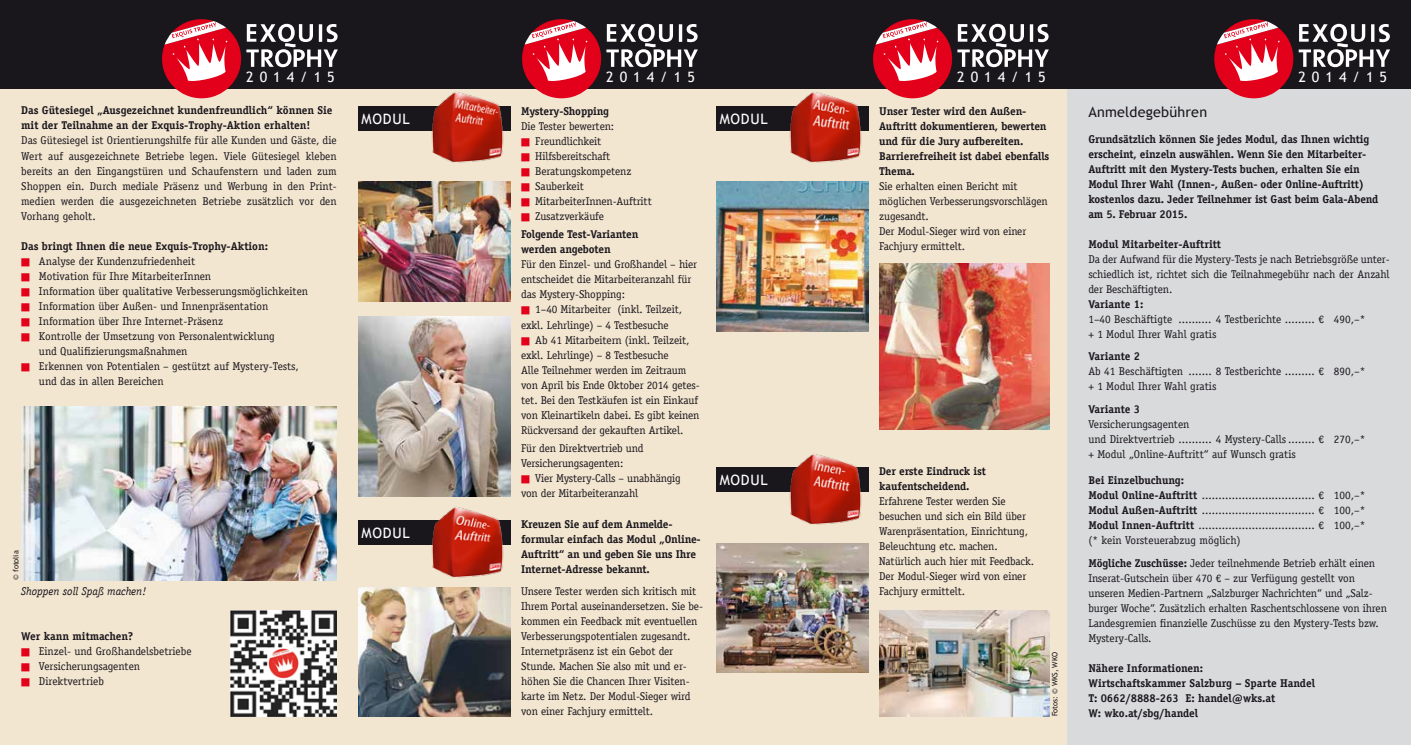
<style>
.page{position:relative;width:1411px;height:745px;background:#fff}
.page>*{position:absolute;margin:0;border:0;box-sizing:border-box;transform-origin:0 0}
.t1{font:14.25px "Trebuchet MS";letter-spacing:.235em;color:#fff}
.t2{font:14.25px "Trebuchet MS";letter-spacing:.015em;color:#1a171c}
.t3{font:11.25px/15px "Officina Serif";letter-spacing:-.01em;color:#1a171c}
.t4{font:700 11.25px/15px "Officina Serif";letter-spacing:-.01em;color:#1a171c}
.t5{font:italic 11.25px "Officina Serif";color:#1a171c}
.t6{font:7.5px "Trebuchet MS";letter-spacing:-.01em;color:#1a171c}
.s1{color:#e2001a}
.s2{font-weight:400}
.s3{font-weight:700}
</style>
<div class="page">
<div style="left:0;top:0;width:1067px;height:744px;background:#f3e6d1"></div>
<div style="left:1067px;top:0;width:343px;height:744px;background:#d9dadb"></div>
<div style="left:0;top:0;width:1410px;height:89px;background:#1a171c"></div>
<img style="left:21px;top:406px;width:316px;height:173px">
<svg style="left:162px;top:19px;width:176px;height:79px"></svg>
<svg style="left:522px;top:19px;width:176px;height:79px"></svg>
<svg style="left:873px;top:19px;width:175px;height:79px"></svg>
<svg style="left:1214px;top:19px;width:175px;height:79px"></svg>
<div style="left:358px;top:106px;width:152px;height:24px;background:#1a171c"></div>
<img style="left:431px;top:91px;width:73px;height:72px">
<img style="left:358px;top:181px;width:152px;height:120px">
<img style="left:358px;top:587px;width:152px;height:129px">
<div style="left:358px;top:520px;width:152px;height:24px;background:#1a171c"></div>
<img style="left:431px;top:506px;width:73px;height:72px">
<div style="left:716px;top:106px;width:152px;height:24px;background:#1a171c"></div>
<img style="left:788px;top:91px;width:74px;height:72px">
<img style="left:716px;top:181px;width:152px;height:150px">
<img style="left:716px;top:543px;width:152px;height:129px">
<div style="left:716px;top:467px;width:152px;height:24px;background:#1a171c"></div>
<img style="left:788px;top:453px;width:74px;height:72px">
<img style="left:879px;top:610px;width:170px;height:106px">
<img style="left:879px;top:263px;width:170px;height:166px">
<img style="left:358px;top:316px;width:152px;height:180px">
<img style="left:231px;top:610px;width:105px;height:106px">
<p class="t1" style="left:246px;top:68px;width:90px">2014/15</p>
<p class="t1" style="left:606px;top:68px;width:90px">2014/15</p>
<p class="t1" style="left:957px;top:68px;width:90px">2014/15</p>
<p class="t1" style="left:1298px;top:68px;width:90px">2014/15</p>
<p class="t1" style="left:361px;top:110px;width:49px">MODUL</p>
<p class="t4" style="left:21px;top:103px;width:313px">Das Gütesiegel „Ausgezeichnet kundenfreundlich“ können Sie mit der Teilnahme an der Exquis-Trophy-Aktion erhalten!</p>
<p class="t3" style="left:21px;top:133px;width:317px;text-align:justify">Das Gütesiegel ist Orientierungshilfe für alle Kunden und Gäste, die Wert auf ausgezeichnete Betriebe legen. Viele Gütesiegel kleben bereits an den Eingangstüren und Schaufenstern und laden zum Shoppen ein. Durch mediale Präsenz und Werbung in den Print&shy;medien werden die ausgezeichneten Betriebe zusätzlich vor den Vorhang geholt.</p>
<p class="t4" style="left:21px;top:238px;width:248px">Das bringt Ihnen die neue Exquis-Trophy-Aktion:</p>
<p class="t3" style="left:21px;top:253px;width:175px"><span class="s1">■</span> Analyse der Kundenzufriedenheit</p>
<p class="t3" style="left:21px;top:268px;width:191px"><span class="s1">■</span> Motivation für Ihre MitarbeiterInnen</p>
<p class="t3" style="left:21px;top:283px;width:288px"><span class="s1">■</span> Information über qualitative Verbesserungsmöglichkeiten</p>
<p class="t3" style="left:21px;top:298px;width:249px"><span class="s1">■</span> Information über Außen- und Innenpräsentation</p>
<p class="t3" style="left:21px;top:313px;width:203px"><span class="s1">■</span> Information über Ihre Internet-Präsenz</p>
<p class="t3" style="left:39px;top:328px;width:237px;text-indent:-18px"><span class="s1">■</span> Kontrolle der Umsetzung von Personalentwicklung und Qualifizierungsmaßnahmen</p>
<p class="t3" style="left:39px;top:358px;width:261px;text-indent:-18px"><span class="s1">■</span> Erkennen von Potentialen – gestützt auf Mystery-Tests, und das in allen Bereichen</p>
<p class="t4" style="left:879px;top:103px;width:172px">Unser Tester wird den Außen-<br>Auftritt dokumentieren, bewerten und für die Jury aufbereiten.<br>Barrierefreiheit ist dabei ebenfalls<br>Thema.</p>
<p class="t3" style="left:879px;top:178px;width:170px">Sie erhalten einen Bericht mit möglichen Verbesserungsvorschlägen zugesandt.<br>Der Modul-Sieger wird von einer<br>Fachjury ermittelt.</p>
<p class="t4" style="left:521px;top:103px;width:89px">Mystery-Shopping</p>
<p class="t3" style="left:521px;top:118px;width:95px">Die Tester bewerten:</p>
<p class="t3" style="left:521px;top:133px;width:82px"><span class="s1">■</span> Freundlichkeit</p>
<p class="t3" style="left:521px;top:148px;width:91px"><span class="s1">■</span> Hilfsbereitschaft</p>
<p class="t3" style="left:521px;top:163px;width:112px"><span class="s1">■</span> Beratungskompetenz</p>
<p class="t3" style="left:521px;top:178px;width:64px"><span class="s1">■</span> Sauberkeit</p>
<p class="t3" style="left:521px;top:193px;width:132px"><span class="s1">■</span> MitarbeiterInnen-Auftritt</p>
<p class="t4" style="left:521px;top:206px;width:119px;line-height:18.8px"><span class="s1">■</span> <span class="s2">Zusatzverkäufe<br></span>Folgende Test-Varianten</p>
<p class="t4" style="left:521px;top:242px;width:91px">werden angeboten</p>
<p class="t3" style="left:521px;top:257px;width:178px">Für den Einzel- und Großhandel – hier entscheidet die Mitarbeiteranzahl für das Mystery-Shopping:</p>
<p class="t3" style="left:521px;top:302px;width:162px"><span class="s1">■</span> 1–40 Mitarbeiter (inkl. Teilzeit, exkl. Lehrlinge) – 4 Testbesuche</p>
<p class="t3" style="left:521px;top:332px;width:180px"><span class="s1">■</span> Ab 41 Mitarbeitern (inkl. Teilzeit, exkl. Lehrlinge) – 8 Testbesuche<br>Alle Teilnehmer werden im Zeitraum von April bis Ende Oktober 2014 getes&shy;tet. Bei den Testkäufen ist ein Einkauf von Kleinartikeln dabei. Es gibt keinen Rückversand der gekauften Artikel.</p>
<p class="t3" style="left:521px;top:441px;width:124px">Für den Direktvertrieb und<br>Versicherungsagenten:</p>
<p class="t3" style="left:521px;top:471px;width:161px"><span class="s1">■</span> Vier Mystery-Calls – unabhängig von der Mitarbeiteranzahl</p>
<p class="t4" style="left:521px;top:515px;width:181px">Kreuzen Sie auf dem Anmelde&shy;formular einfach das Modul „Online-<br>Auftritt“ an und geben Sie uns Ihre<br>Internet-Adresse bekannt.</p>
<p class="t3" style="left:521px;top:583px;width:183px">Unsere Tester werden sich kritisch mit Ihrem Portal auseinandersetzen. Sie be&shy;kommen ein Feedback mit eventuellen Verbesserungspotentialen zugesandt.<br>Internetpräsenz ist ein Gebot der Stunde. Machen Sie also mit und er&shy;höhen Sie die Chancen Ihrer Visiten&shy;karte im Netz. Der Modul-Sieger wird von einer Fachjury ermittelt.</p>
<p class="t2" style="left:1088px;top:103px;width:120px">Anmeldegebühren</p>
<p class="t4" style="left:1088px;top:131px;width:291px">Grundsätzlich können Sie jedes Modul, das Ihnen wichtig erscheint, einzeln auswählen. Wenn Sie den Mitarbeiter-Auftritt mit den Mystery-Tests buchen, erhalten Sie ein Modul Ihrer Wahl (Innen-, Außen- oder Online-Auftritt) kostenlos dazu. Jeder Teilnehmer ist Gast beim Gala-Abend am 5. Februar 2015.</p>
<p class="t4" style="left:1088px;top:236px;width:134px">Modul Mitarbeiter-Auftritt</p>
<p class="t3" style="left:1088px;top:251px;width:303px;text-align:justify">Da der Aufwand für die Mystery-Tests je nach Betriebsgröße unter&shy;schiedlich ist, richtet sich die Teilnahmegebühr nach der Anzahl der Beschäftigten.</p>
<p class="t4" style="left:1088px;top:296px;width:57px">Variante 1:</p>
<p class="t3" style="left:1088px;top:311px;width:278px">1–40 Beschäftigte .......... 4 Testberichte ......... € 490,–* + 1 Modul Ihrer Wahl gratis</p>
<p class="t4" style="left:1088px;top:348px;width:53px">Variante 2</p>
<p class="t3" style="left:1088px;top:364px;width:278px">Ab 41 Beschäftigten ....... 8 Testberichte ......... € 890,–* + 1 Modul Ihrer Wahl gratis</p>
<p class="t4" style="left:1088px;top:401px;width:53px">Variante 3</p>
<p class="t3" style="left:1088px;top:416px;width:278px">Versicherungsagenten<br>und Direktvertrieb .......... 4 Mystery-Calls ........ € 270,–* + Modul „Online-Auftritt“ auf Wunsch gratis</p>
<p class="t3" style="left:1088px;top:472px;width:278px"><span class="s3">Bei Einzelbuchung:<br>Modul Online-Auftritt</span> .................................. € 100,–* <span class="s3">Modul Außen-Auftritt</span> .................................. € 100,–* <span class="s3">Modul Innen-Auftritt</span> ................................... € 100,–* (* kein Vorsteuerabzug möglich)</p>
<p class="t3" style="left:1088px;top:555px;width:300px"><span class="s3">Mögliche Zuschüsse:</span> Jeder teilnehmende Betrieb erhält einen Inserat-Gutschein über 470 € – zur Verfügung gestellt von unseren Medien-Partnern „Salzburger Nachrichten“ und „Salz&shy;burger Woche“. Zusätzlich erhalten Raschentschlossene von ihren Landesgremien finanzielle Zuschüsse zu den Mystery-Tests bzw.<br>Mystery-Calls.</p>
<p class="t4" style="left:1088px;top:660px;width:228px">Nähere Informationen:<br>Wirtschaftskammer Salzburg – Sparte Handel<br>T: 0662/8888-263 E: handel@wks.at<br>W: wko.at/sbg/handel</p>
<p class="t1" style="left:719px;top:110px;width:49px">MODUL</p>
<p class="t4" style="left:879px;top:463px;width:108px">Der erste Eindruck ist kaufentscheidend.</p>
<p class="t3" style="left:879px;top:493px;width:156px">Erfahrene Tester werden Sie besuchen und sich ein Bild über<br>Warenpräsentation, Einrichtung,<br>Beleuchtung etc. machen.<br>Natürlich auch hier mit Feedback.<br>Der Modul-Sieger wird von einer<br>Fachjury ermittelt.</p>
<p class="t1" style="left:719px;top:471px;width:49px">MODUL</p>
<p class="t1" style="left:361px;top:524px;width:49px">MODUL</p>
<p class="t6" style="left:11px;top:579px;width:31px;rotate:-90deg">© fotolia</p>
<p class="t5" style="left:21px;top:584px;width:126px">Shoppen soll Spaß machen!</p>
<p class="t4" style="left:21px;top:628px;width:113px">Wer kann mitmachen?</p>
<p class="t3" style="left:21px;top:643px;width:172px"><span class="s1">■</span> Einzel- und Großhandelsbetriebe</p>
<p class="t3" style="left:21px;top:658px;width:120px"><span class="s1">■</span> Versicherungsagenten</p>
<p class="t3" style="left:21px;top:673px;width:84px"><span class="s1">■</span> Direktvertrieb</p>
<p class="t6" style="left:1050px;top:716px;width:66px;rotate:-90deg">Fotos: © WKS, WKO</p>
</div>
